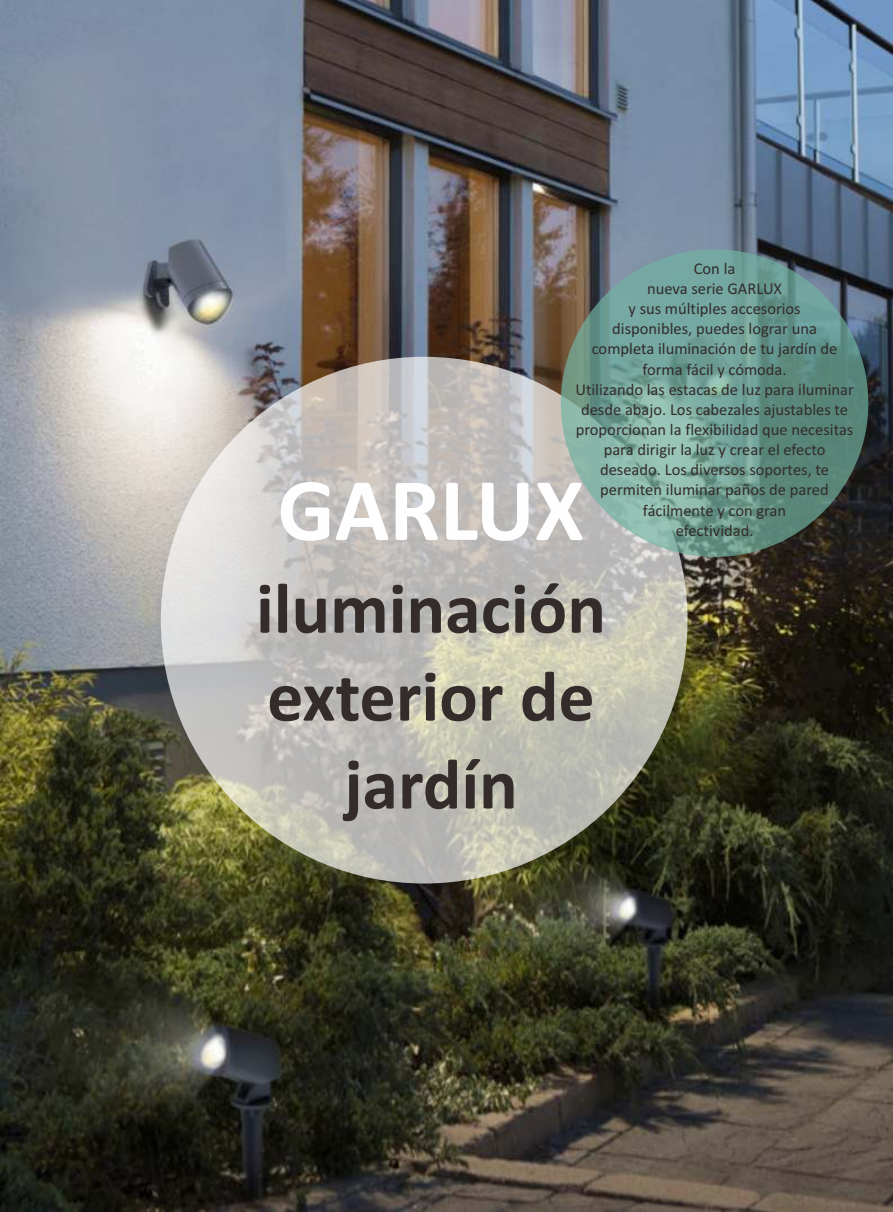
<style>
.page{position:relative;width:893px;height:1212px;background:#fff}
.page>*{position:absolute;margin:0;border:0;box-sizing:border-box;transform-origin:0 0}
.t1{font:700 90px "Calibri";color:#fefefe}
.t2{font:700 72px/87.9px "Calibri";color:#332c2b;text-align:center}
.t3{font:16.5px/20.1px "Calibri";color:#332c2b;text-align:center}
</style>
<div class="page">
<img style="left:0;top:0;width:893px;height:1212px">
<div style="left:161px;top:357px;width:526px;height:526px;background:#fefefe;border-radius:50%;opacity:.69"></div>
<div style="left:561px;top:249px;width:307px;height:308px;background:#71b3a1;border-radius:50%;opacity:.7"></div>
<p class="t3" style="left:575px;top:260px;width:280px">Con la<br>nueva serie GARLUX<br>y sus múltiples accesorios<br>disponibles, puedes lograr una<br>completa iluminación de tu jardín de forma fácil y cómoda.<br>Utilizando las estacas de luz para iluminar desde abajo. Los cabezales ajustables te proporcionan la flexibilidad que necesitas para dirigir la luz y crear el efecto deseado. Los diversos soportes, te permiten iluminar paños de pared fácilmente y con gran</p>
<h1 class="t1" style="left:277px;top:472px;width:308px">GARLUX</h1>
<p class="t3" style="left:676px;top:521px;width:79px">efectividad.</p>
<h2 class="t2" style="left:256px;top:571px;width:351px">iluminación exterior de jardín</h2>
</div>
